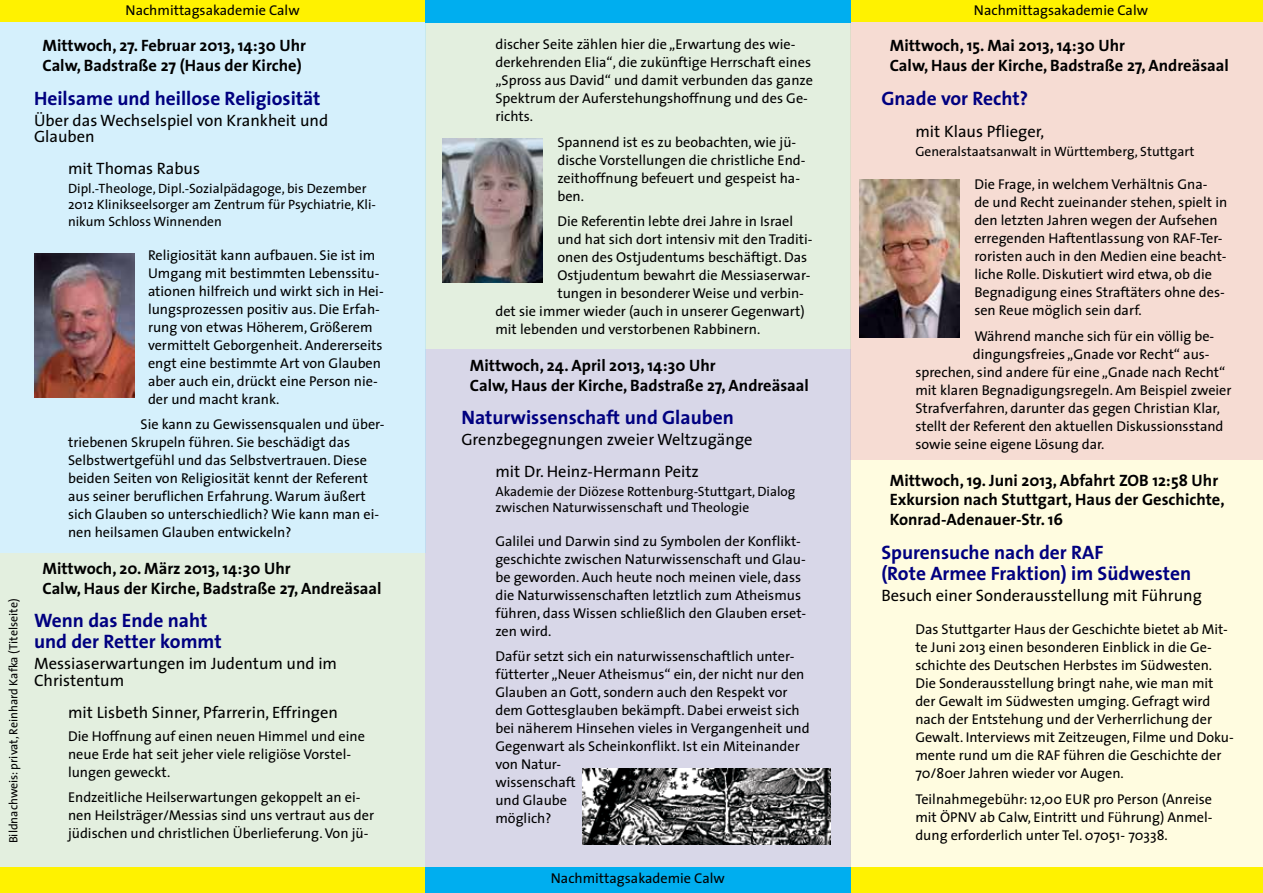
<style>
.page{position:relative;width:1263px;height:893px;background:#fff}
.page>*{position:absolute;margin:0;border:0;box-sizing:border-box;transform-origin:0 0}
.t1{font:700 19.5px/21px "The Sans";color:#000080}
.t2{font:700 16.5px/19.8px "The Sans";color:#000}
.t3{font:16.5px/16.5px "The Sans";color:#000}
.t4{font:14.25px/18px "The Sans";color:#000}
.t5{font:13.5px/16.5px "The Sans";color:#000}
.t6{font:12px "The Sans";color:#000}
</style>
<div class="page">
<div style="left:850px;top:460px;width:413px;height:421px;background:#fffce0"></div>
<div style="left:850px;top:19px;width:413px;height:441px;background:#f6dcd3"></div>
<div style="left:425px;top:349px;width:425px;height:518px;background:#d8d7e8"></div>
<div style="left:425px;top:21px;width:425px;height:328px;background:#e3efdf"></div>
<div style="left:0;top:553px;width:425px;height:340px;background:#e3efdf"></div>
<div style="left:0;top:0;width:425px;height:553px;background:#d5f0fc"></div>
<div style="left:0;top:867px;width:1263px;height:26px;background:#fff200"></div>
<div style="left:425px;top:867px;width:425px;height:26px;background:#00aeef"></div>
<div style="left:0;top:0;width:1263px;height:22px;background:#fff200"></div>
<div style="left:425px;top:0;width:425px;height:23px;background:#00aeef"></div>
<img style="left:34px;top:254px;width:100px;height:144px">
<img style="left:442px;top:138px;width:101px;height:144px">
<img style="left:859px;top:180px;width:100px;height:158px">
<img style="left:583px;top:768px;width:247px;height:77px">
<p class="t6" style="left:4px;top:843px;width:246px;rotate:-90deg">Bildnachweis: privat, Reinhard Kafka (Titelseite)</p>
<p class="t4" style="left:126px;top:0;width:176px">Nachmittagsakademie Calw</p>
<p class="t2" style="left:43px;top:35px;width:265px">Mittwoch, 27. Februar 2013, 14:30 Uhr<br>Calw, Badstraße 27 (Haus der Kirche)</p>
<h1 class="t1" style="left:34px;top:87px;width:288px">Heilsame und heillose Religiosität</h1>
<p class="t3" style="left:34px;top:111px;width:296px">Über das Wechselspiel von Krankheit und<br>Glauben</p>
<p class="t3" style="left:68px;top:160px;width:134px">mit Thomas Rabus</p>
<p class="t5" style="left:68px;top:180px;width:309px">Dipl.-Theologe, Dipl.-Sozialpädagoge, bis Dezember<br>2012 Klinikseelsorger am Zentrum für Psychiatrie, Kli&shy;nikum Schloss Winnenden</p>
<p class="t4" style="left:148px;top:245px;width:237px">Religiosität kann aufbauen. Sie ist im Umgang mit bestimmten Lebenssitu&shy;ationen hilfreich und wirkt sich in Hei&shy;lungsprozessen positiv aus. Die Erfah&shy;rung von etwas Höherem, Größerem vermittelt Geborgenheit. Andererseits engt eine bestimmte Art von Glauben aber auch ein, drückt eine Person nie&shy;der und macht krank.</p>
<p class="t4" style="left:68px;top:415px;width:318px;text-indent:72px">Sie kann zu Gewissensqualen und über&shy;triebenen Skrupeln führen. Sie beschädigt das Selbstwertgefühl und das Selbstvertrauen. Diese beiden Seiten von Religiosität kennt der Referent aus seiner beruflichen Erfahrung. Warum äußert sich Glauben so unterschiedlich? Wie kann man ei&shy;nen heilsamen Glauben entwickeln?</p>
<p class="t2" style="left:43px;top:558px;width:341px">Mittwoch, 20. März 2013, 14:30 Uhr<br>Calw, Haus der Kirche, Badstraße 27, Andreäsaal</p>
<h1 class="t1" style="left:34px;top:610px;width:189px">Wenn das Ende naht und der Retter kommt</h1>
<p class="t3" style="left:34px;top:655px;width:305px">Messiaserwartungen im Judentum und im<br>Christentum</p>
<p class="t3" style="left:68px;top:704px;width:271px">mit Lisbeth Sinner, Pfarrerin, Effringen</p>
<p class="t4" style="left:68px;top:727px;width:298px">Die Hoffnung auf einen neuen Himmel und eine neue Erde hat seit jeher viele religiöse Vorstel&shy;lungen geweckt.</p>
<p class="t4" style="left:68px;top:788px;width:308px">Endzeitliche Heilserwartungen gekoppelt an ei&shy;nen Heilsträger/Messias sind uns vertraut aus der jüdischen und christlichen Überlieferung. Von jü-</p>
<p class="t4" style="left:495px;top:35px;width:319px">discher Seite zählen hier die „Erwartung des wie&shy;derkehrenden Elia“, die zukünftige Herrschaft eines „Spross aus David“ und damit verbunden das ganze Spektrum der Auferstehungshoffnung und des Ge&shy;richts.</p>
<p class="t4" style="left:557px;top:132px;width:250px">Spannend ist es zu beobachten, wie jü&shy;dische Vorstellungen die christliche End&shy;zeithoffnung befeuert und gespeist ha&shy;ben.</p>
<p class="t4" style="left:557px;top:212px;width:237px">Die Referentin lebte drei Jahre in Israel</p>
<p class="t4" style="left:557px;top:230px;width:257px">und hat sich dort intensiv mit den Traditi-</p>
<p class="t4" style="left:557px;top:248px;width:251px">onen des Ostjudentums beschäftigt. Das</p>
<p class="t4" style="left:557px;top:266px;width:254px">Ostjudentum bewahrt die Messiaserwar-</p>
<p class="t4" style="left:557px;top:284px;width:248px">tungen in besonderer Weise und verbin-</p>
<p class="t4" style="left:495px;top:302px;width:311px">det sie immer wieder (auch in unserer Gegenwart)</p>
<p class="t4" style="left:495px;top:320px;width:266px">mit lebenden und verstorbenen Rabbinern.</p>
<p class="t2" style="left:470px;top:355px;width:341px">Mittwoch, 24. April 2013, 14:30 Uhr<br>Calw, Haus der Kirche, Badstraße 27, Andreäsaal</p>
<h1 class="t1" style="left:461px;top:407px;width:274px">Naturwissenschaft und Glauben</h1>
<p class="t3" style="left:495px;top:423px;width:259px;line-height:32.2px;text-indent:-34px">Grenzbegegnungen zweier Weltzugänge mit Dr. Heinz-Hermann Peitz</p>
<p class="t5" style="left:495px;top:483px;width:302px">Akademie der Diözese Rottenburg-Stuttgart, Dialog zwischen Naturwissenschaft und Theologie</p>
<p class="t4" style="left:495px;top:532px;width:312px">Galilei und Darwin sind zu Symbolen der Konflikt&shy;geschichte zwischen Naturwissenschaft und Glau&shy;be geworden. Auch heute noch meinen viele, dass die Naturwissenschaften letztlich zum Atheismus führen, dass Wissen schließlich den Glauben erset&shy;zen wird.</p>
<p class="t4" style="left:495px;top:647px;width:316px">Dafür setzt sich ein naturwissenschaftlich unter&shy;fütterter „Neuer Atheismus“ ein, der nicht nur den Glauben an Gott, sondern auch den Respekt vor dem Gottesglauben bekämpft. Dabei erweist sich bei näherem Hinsehen vieles in Vergangenheit und Gegenwart als Scheinkonflikt. Ist ein Miteinander von Natur-<br>wissenschaft<br>und Glaube<br>möglich?</p>
<p class="t4" style="left:551px;top:869px;width:176px">Nachmittagsakademie Calw</p>
<p class="t4" style="left:974px;top:0;width:176px">Nachmittagsakademie Calw</p>
<p class="t2" style="left:890px;top:35px;width:341px">Mittwoch, 15. Mai 2013, 14:30 Uhr<br>Calw, Haus der Kirche, Badstraße 27, Andreäsaal</p>
<h1 class="t1" style="left:881px;top:87px;width:148px">Gnade vor Recht?</h1>
<p class="t3" style="left:915px;top:123px;width:130px">mit Klaus Pflieger,</p>
<p class="t5" style="left:915px;top:142px;width:281px">Generalstaatsanwalt in Württemberg, Stuttgart</p>
<p class="t4" style="left:974px;top:175px;width:255px">Die Frage, in welchem Verhältnis Gna-<br>de und Recht zueinander stehen, spielt in den letzten Jahren wegen der Aufsehen erregenden Haftentlassung von RAF-Ter&shy;roristen auch in den Medien eine beacht&shy;liche Rolle. Diskutiert wird etwa, ob die Begnadigung eines Straftäters ohne des&shy;sen Reue möglich sein darf.</p>
<p class="t4" style="left:974px;top:326px;width:241px">Während manche sich für ein völlig be-</p>
<p class="t4" style="left:973px;top:344px;width:238px">dingungsfreies „Gnade vor Recht“ aus-</p>
<p class="t4" style="left:915px;top:362px;width:311px">sprechen, sind andere für eine „Gnade nach Recht“</p>
<p class="t4" style="left:915px;top:380px;width:318px">mit klaren Begnadigungsregeln. Am Beispiel zweier</p>
<p class="t4" style="left:915px;top:398px;width:306px">Strafverfahren, darunter das gegen Christian Klar,</p>
<p class="t4" style="left:915px;top:416px;width:310px">stellt der Referent den aktuellen Diskussionsstand</p>
<p class="t4" style="left:915px;top:434px;width:191px">sowie seine eigene Lösung dar.</p>
<p class="t2" style="left:890px;top:470px;width:336px">Mittwoch, 19. Juni 2013, Abfahrt ZOB 12:58 Uhr<br>Exkursion nach Stuttgart, Haus der Geschichte,<br>Konrad-Adenauer-Str. 16</p>
<h1 class="t1" style="left:881px;top:541px;width:311px">Spurensuche nach der RAF<br>(Rote Armee Fraktion) im Südwesten</h1>
<p class="t3" style="left:881px;top:586px;width:322px">Besuch einer Sonderausstellung mit Führung</p>
<p class="t4" style="left:915px;top:620px;width:320px">Das Stuttgarter Haus der Geschichte bietet ab Mit&shy;te Juni 2013 einen besonderen Einblick in die Ge&shy;schichte des Deutschen Herbstes im Südwesten.<br>Die Sonderausstellung bringt nahe, wie man mit der Gewalt im Südwesten umging. Gefragt wird nach der Entstehung und der Verherrlichung der Gewalt. Interviews mit Zeitzeugen, Filme und Doku&shy;mente rund um die RAF führen die Geschichte der 70/80er Jahren wieder vor Augen.</p>
<p class="t4" style="left:915px;top:789px;width:299px;text-align:justify">Teilnahmegebühr: 12,00 EUR pro Person (Anreise mit ÖPNV ab Calw, Eintritt und Führung) Anmel&shy;dung erforderlich unter Tel. 07051- 70338.</p>
</div>
